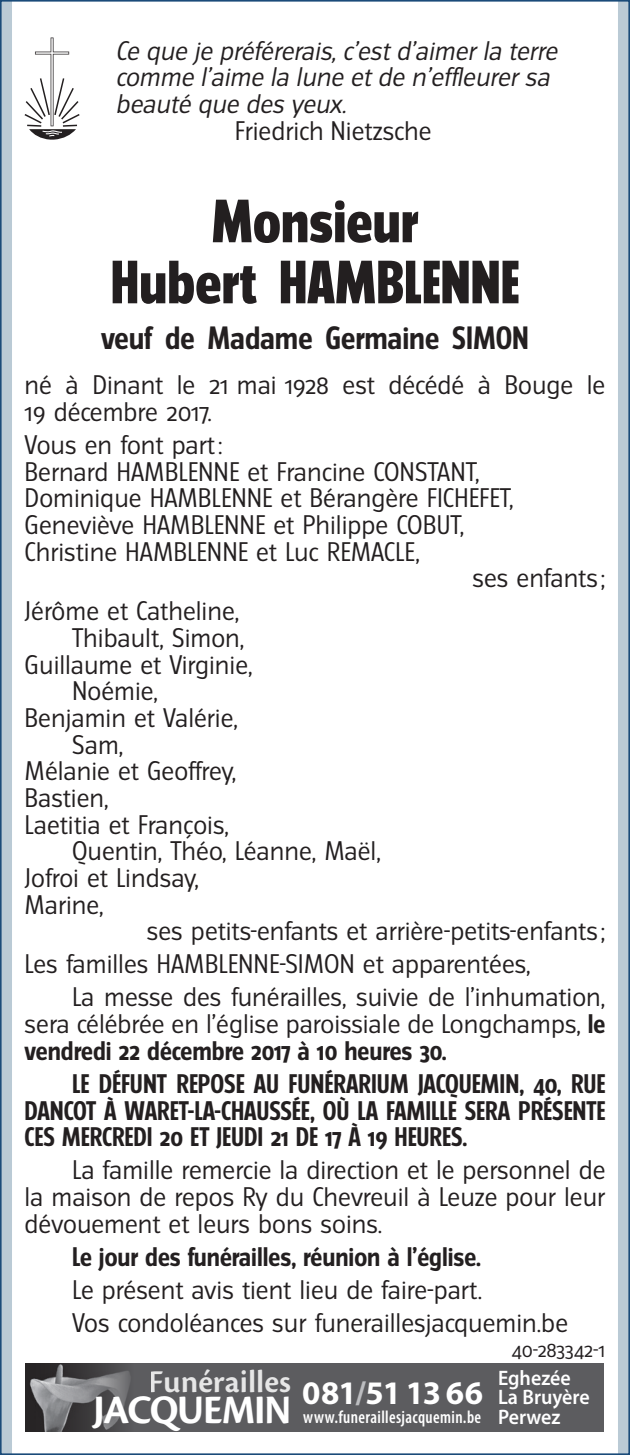
<style>
.page{position:relative;width:630px;height:1455px;background:#fff}
.page>*{position:absolute;margin:0;border:0;box-sizing:border-box;transform-origin:0 0}
.t1{font:800 54.6px/60.9px "Turmino";color:#231f20;text-align:center}
.t2{font:700 42px "Cronos Pro";letter-spacing:-.03em;color:#fff;scale:.96 1}
.t3{font:600 33px "Cronos Pro";color:#fff}
.t4{font:700 28.8px "Turmino";color:#231f20}
.t5{font:24px/26.7px "Turmino";color:#231f20}
.t6{font:700 24px/26.7px "Turmino";color:#231f20;text-align:justify}
.t7{font:italic 24px/26.7px "Turmino";color:#231f20}
.t8{font:600 21px/19.5px "Myriad Pro";color:#fff;scale:.95 1}
.t9{font:19.2px "Turmino";letter-spacing:-.01em;color:#231f20}
.t10{font:600 condensed 18px "Myriad Pro";letter-spacing:.02em;color:#fff;scale:.94 1}
.s1{font-weight:700}
</style>
<div class="page">
<div style="left:0;top:0;width:12px;height:1454px;background:#bacad5"></div>
<div style="left:617px;top:0;width:12px;height:1454px;background:#bacad5"></div>
<svg style="left:26px;top:38px;width:52px;height:102px"></svg>
<div style="left:26px;top:1363px;width:578px;height:68px;background:#5c5c5f"></div>
<img style="left:26px;top:1363px;width:104px;height:68px">
<p class="t7" style="left:115px;top:37px;width:448px">Ce que je préférerais, c’est d’aimer la terre comme l’aime la lune et de n’effleurer sa beauté que des yeux.</p>
<p class="t5" style="left:235px;top:117px;width:198px">Friedrich Nietzsche</p>
<h1 class="t1" style="left:111px;top:191px;width:410px">Monsieur<br>Hubert HAMBLENNE</h1>
<p class="t4" style="left:101px;top:320px;width:429px">veuf de Madame Germaine SIMON</p>
<p class="t5" style="left:25px;top:371px;width:582px">né à Dinant le 21 mai 1928 est décédé à Bouge le<br>19 décembre 2017.</p>
<p class="t5" style="left:25px;top:431px;width:199px">Vous en font part:</p>
<p class="t5" style="left:25px;top:458px;width:456px">Bernard HAMBLENNE et Francine CONSTANT,</p>
<p class="t5" style="left:25px;top:484px;width:490px">Dominique HAMBLENNE et Bérangère FICHEFET,</p>
<p class="t5" style="left:25px;top:511px;width:441px">Geneviève HAMBLENNE et Philippe COBUT,</p>
<p class="t5" style="left:25px;top:538px;width:396px">Christine HAMBLENNE et Luc REMACLE,</p>
<p class="t5" style="left:472px;top:564px;width:134px">ses enfants ;</p>
<p class="t5" style="left:25px;top:597px;width:216px">Jérôme et Catheline,</p>
<p class="t5" style="left:72px;top:624px;width:173px">Thibault, Simon,</p>
<p class="t5" style="left:25px;top:651px;width:229px">Guillaume et Virginie,</p>
<p class="t5" style="left:72px;top:677px;width:87px">Noémie,</p>
<p class="t5" style="left:25px;top:704px;width:214px">Benjamin et Valérie,</p>
<p class="t5" style="left:72px;top:731px;width:53px">Sam,</p>
<p class="t5" style="left:25px;top:757px;width:213px">Mélanie et Geoffrey,</p>
<p class="t5" style="left:25px;top:784px;width:85px">Bastien,</p>
<p class="t5" style="left:25px;top:811px;width:206px">Laetitia et François,</p>
<p class="t5" style="left:72px;top:837px;width:310px">Quentin, Théo, Léanne, Maël,</p>
<p class="t5" style="left:25px;top:864px;width:176px">Jofroi et Lindsay,</p>
<p class="t5" style="left:25px;top:891px;width:81px">Marine,</p>
<p class="t5" style="left:147px;top:917px;width:460px">ses petits-enfants et arrière-petits-enfants ;</p>
<p class="t5" style="left:72px;top:947px;width:534px;line-height:33px;text-indent:-47px">Les familles HAMBLENNE-SIMON et apparentées,<br>La messe des funérailles, suivie de l’inhumation,</p>
<p class="t5" style="left:25px;top:1010px;width:582px">sera célébrée en l’église paroissiale de Longchamps, <span class="s1">le vendredi 22 décembre 2017 à 10 heures 30.</span></p>
<p class="t6" style="left:25px;top:1070px;width:582px;text-indent:47px">LE DÉFUNT REPOSE AU FUNÉRARIUM JACQUEMIN, 40, RUE DANCOT À WARET-LA-CHAUSSÉE, OÙ LA FAMILLE SERA PRÉSENTE CES MERCREDI 20 ET JEUDI 21 DE 17 À 19 HEURES.</p>
<p class="t5" style="left:25px;top:1156px;width:582px;text-align:justify;text-indent:47px">La famille remercie la direction et le personnel de la maison de repos Ry du Chevreuil à Leuze pour leur dévouement et leurs bons soins.</p>
<p class="t6" style="left:72px;top:1242px;width:410px">Le jour des funérailles, réunion à l’église.</p>
<p class="t5" style="left:72px;top:1272px;width:497px;line-height:33px">Le présent avis tient lieu de faire-part.<br>Vos condoléances sur funeraillesjacquemin.be</p>
<p class="t9" style="left:511px;top:1337px;width:95px">40‑283342‑1</p>
<h3 class="t3" style="left:149px;top:1362px;width:144px">Funérailles</h3>
<p class="t8" style="left:497px;top:1367px;width:98px">Eghezée<br>La Bruyère<br>Perwez</p>
<h2 class="t2" style="left:94px;top:1385px;width:407px">JACQUEMIN <sup>081</sup><sup>/</sup><sup>51</sup> <sup>13</sup> <sup>66</sup></h2>
<p class="t10" style="left:303px;top:1406px;width:191px">www.funeraillesjacquemin.be</p>
</div>
